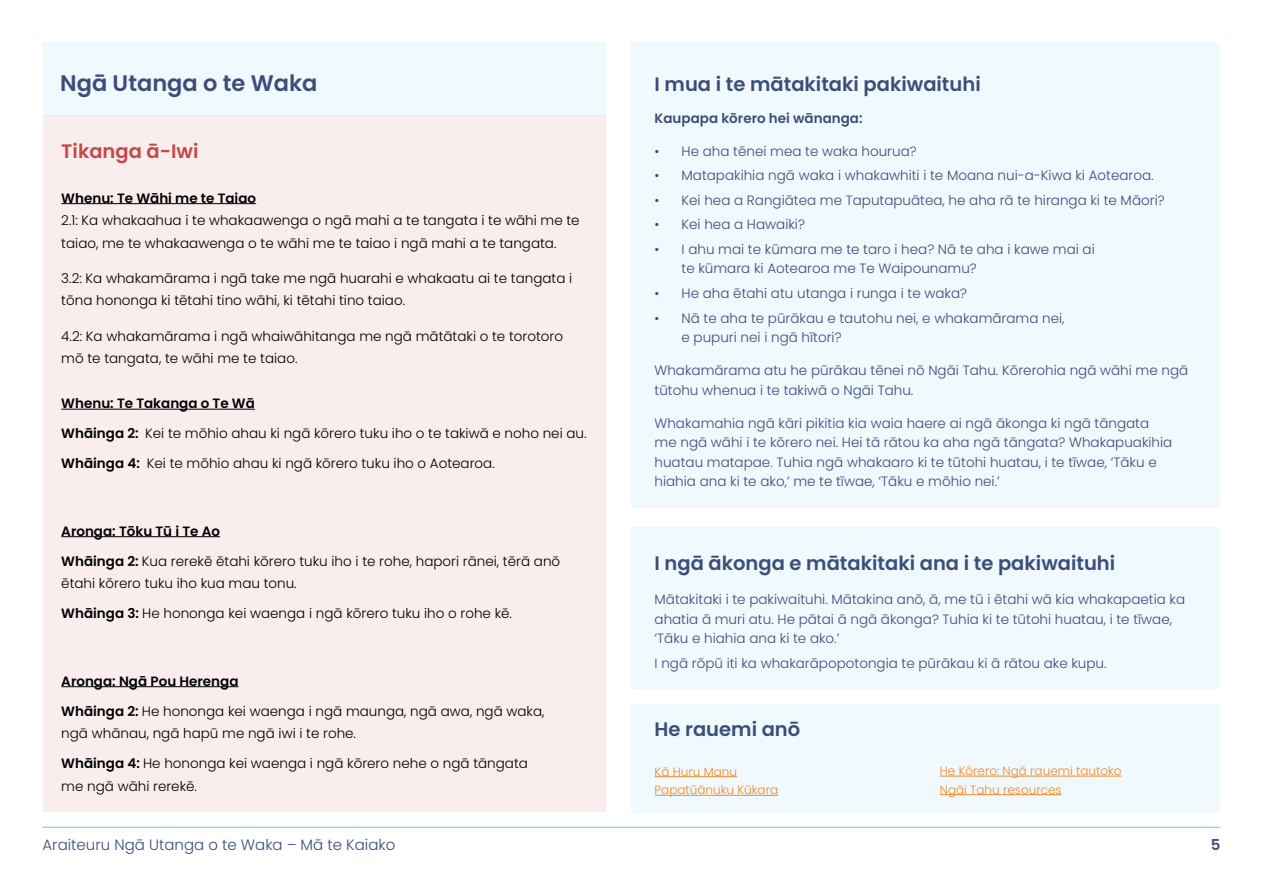
<style>
.page{position:relative;width:1263px;height:893px;background:#fff}
.page>*{position:absolute;margin:0;border:0;box-sizing:border-box;transform-origin:0 0}
.t1{font:600 22.5px "Poppins";color:#3c4d7a}
.t2{font:600 19.5px "Poppins";color:#3c4d7a}
.t3{font:600 19.5px "Poppins";color:#c4484a}
.t4{font:300 15px "Poppins";color:#3c4d7a}
.t5{font:600 15px "Poppins";color:#3c4d7a}
.t6{font:300 13.5px/19.5px "Poppins";color:#3c4d7a}
.t7{font:300 13.5px/22.5px "Poppins";color:#000}
.t8{font:600 13.5px "Poppins";color:#000}
.t9{font:600 13.5px "Poppins";color:#3c4d7a}
.t10{font:300 12px/18.6px "Poppins";color:#f58721}
.s1{font-weight:600}
</style>
<div class="page">
<hr style="left:43px;top:827px;width:1177px;height:1px;background:#64c6fb">
<div style="left:43px;top:116px;width:563px;height:696px;background:#f9eded"></div>
<div style="left:43px;top:43px;width:563px;height:73px;background:#eff9fe"></div>
<div style="left:631px;top:43px;width:589px;height:465px;background:#eff9fe"></div>
<hr style="left:61px;top:203px;width:195px;height:1px;background:#000">
<hr style="left:61px;top:409px;width:194px;height:1px;background:#000">
<hr style="left:61px;top:536px;width:159px;height:1px;background:#000">
<hr style="left:61px;top:686px;width:177px;height:1px;background:#000">
<div style="left:631px;top:527px;width:589px;height:161px;background:#eff9fe"></div>
<div style="left:631px;top:704px;width:589px;height:108px;background:#eff9fe"></div>
<hr style="left:654px;top:776px;width:83px;height:1px;background:#f58721">
<hr style="left:654px;top:795px;width:124px;height:1px;background:#f58721">
<hr style="left:940px;top:776px;width:181px;height:1px;background:#f58721">
<hr style="left:940px;top:794px;width:121px;height:1px;background:#f58721">
<h1 class="t1" style="left:60px;top:70px;width:259px">Ngā Utanga o te Waka</h1>
<h2 class="t2" style="left:654px;top:73px;width:328px">I mua i te mātakitaki pakiwaituhi</h2>
<h2 class="t3" style="left:61px;top:139px;width:139px">Tikanga ā-Iwi</h2>
<p class="t8" style="left:61px;top:190px;width:196px">Whenu: Te Wāhi me te Taiao</p>
<p class="t7" style="left:61px;top:209px;width:520px">2.1: Ka whakaahua i te whakaawenga o ngā mahi a te tangata i te wāhi me te taiao, me te whakaawenga o te wāhi me te taiao i ngā mahi a te tangata.</p>
<p class="t7" style="left:61px;top:267px;width:512px">3.2: Ka whakamārama i ngā take me ngā huarahi e whakaatu ai te tangata i tōna hononga ki tētahi tino wāhi, ki tētahi tino taiao.</p>
<p class="t7" style="left:61px;top:325px;width:503px">4.2: Ka whakamārama i ngā whaiwāhitanga me ngā mātātaki o te torotoro mō te tangata, te wāhi me te taiao.</p>
<p class="t8" style="left:61px;top:396px;width:195px">Whenu: Te Takanga o Te Wā</p>
<p class="t7" style="left:61px;top:422px;width:527px"><span class="s1">Whāinga 2:</span> Kei te mōhio ahau ki ngā kōrero tuku iho o te takiwā e noho nei au.</p>
<p class="t7" style="left:61px;top:452px;width:435px"><span class="s1">Whāinga 4:</span> Kei te mōhio ahau ki ngā kōrero tuku iho o Aotearoa.</p>
<p class="t8" style="left:61px;top:523px;width:160px">Aronga: Tōku Tū i Te Ao</p>
<p class="t7" style="left:61px;top:550px;width:500px"><span class="s1">Whāinga 2:</span> Kua rerekē ētahi kōrero tuku iho i te rohe, hapori rānei, tērā anō ētahi kōrero tuku iho kua mau tonu.</p>
<p class="t7" style="left:61px;top:602px;width:452px"><span class="s1">Whāinga 3:</span> He hononga kei waenga i ngā kōrero tuku iho o rohe kē.</p>
<p class="t8" style="left:61px;top:673px;width:179px">Aronga: Ngā Pou Herenga</p>
<p class="t7" style="left:61px;top:700px;width:485px"><span class="s1">Whāinga 2:</span> He hononga kei waenga i ngā maunga, ngā awa, ngā waka, ngā whānau, ngā hapū me ngā iwi i te rohe.</p>
<p class="t7" style="left:61px;top:752px;width:468px"><span class="s1">Whāinga 4:</span> He hononga kei waenga i ngā kōrero nehe o ngā tāngata me ngā wāhi rerekē.</p>
<p class="t9" style="left:654px;top:111px;width:210px">Kaupapa kōrero hei wānanga:</p>
<p class="t6" style="left:654px;top:141px;width:264px">• He aha tēnei mea te waka hourua?</p>
<p class="t6" style="left:654px;top:166px;width:501px">• Matapakihia ngā waka i whakawhiti i te Moana nui-a-Kiwa ki Aotearoa.</p>
<p class="t6" style="left:654px;top:190px;width:512px">• Kei hea a Rangiātea me Taputapuātea, he aha rā te hiranga ki te Māori?</p>
<p class="t6" style="left:654px;top:215px;width:152px">• Kei hea a Hawaiki?</p>
<p class="t6" style="left:681px;top:240px;width:415px;text-indent:-27px">• I ahu mai te kūmara me te taro i hea? Nā te aha i kawe mai ai te kūmara ki Aotearoa me Te Waipounamu?</p>
<p class="t6" style="left:654px;top:284px;width:314px">• He aha ētahi atu utanga i runga i te waka?</p>
<p class="t6" style="left:681px;top:308px;width:384px;text-indent:-27px">• Nā te aha te pūrākau e tautohu nei, e whakamārama nei, e pupuri nei i ngā hītori?</p>
<p class="t6" style="left:654px;top:361px;width:535px">Whakamārama atu he pūrākau tēnei nō Ngāi Tahu. Kōrerohia ngā wāhi me ngā tūtohu whenua i te takiwā o Ngāi Tahu.</p>
<p class="t6" style="left:654px;top:413px;width:519px">Whakamahia ngā kāri pikitia kia waia haere ai ngā ākonga ki ngā tāngata me ngā wāhi i te kōrero nei. Hei tā rātou ka aha ngā tāngata? Whakapuakihia huatau matapae. Tuhia ngā whakaaro ki te tūtohi huatau, i te tīwae, ‘Tāku e hiahia ana ki te ako,’ me te tīwae, ‘Tāku e mōhio nei.’</p>
<h2 class="t2" style="left:654px;top:552px;width:462px">I ngā ākonga e mātakitaki ana i te pakiwaituhi</h2>
<p class="t6" style="left:654px;top:590px;width:532px">Mātakitaki i te pakiwaituhi. Mātakina anō, ā, me tū i ētahi wā kia whakapaetia ka ahatia ā muri atu. He pātai ā ngā ākonga? Tuhia ki te tūtohi huatau, i te tīwae, ‘Tāku e hiahia ana ki te ako.’</p>
<p class="t6" style="left:654px;top:654px;width:454px">I ngā rōpū iti ka whakarāpopotongia te pūrākau ki ā rātou ake kupu.</p>
<h2 class="t2" style="left:654px;top:718px;width:147px">He rauemi anō</h2>
<p class="t10" style="left:654px;top:762px;width:125px">Kā Huru Manu<br>Papatūānuku Kūkara</p>
<p class="t10" style="left:940px;top:762px;width:183px">He Kōrero: Ngā rauemi tautoko<br>Ngāi Tahu resources</p>
<p class="t4" style="left:43px;top:836px;width:354px">Araiteuru Ngā Utanga o te Waka – Mā te Kaiako</p>
<p class="t5" style="left:1211px;top:836px;width:11px">5</p>
</div>
